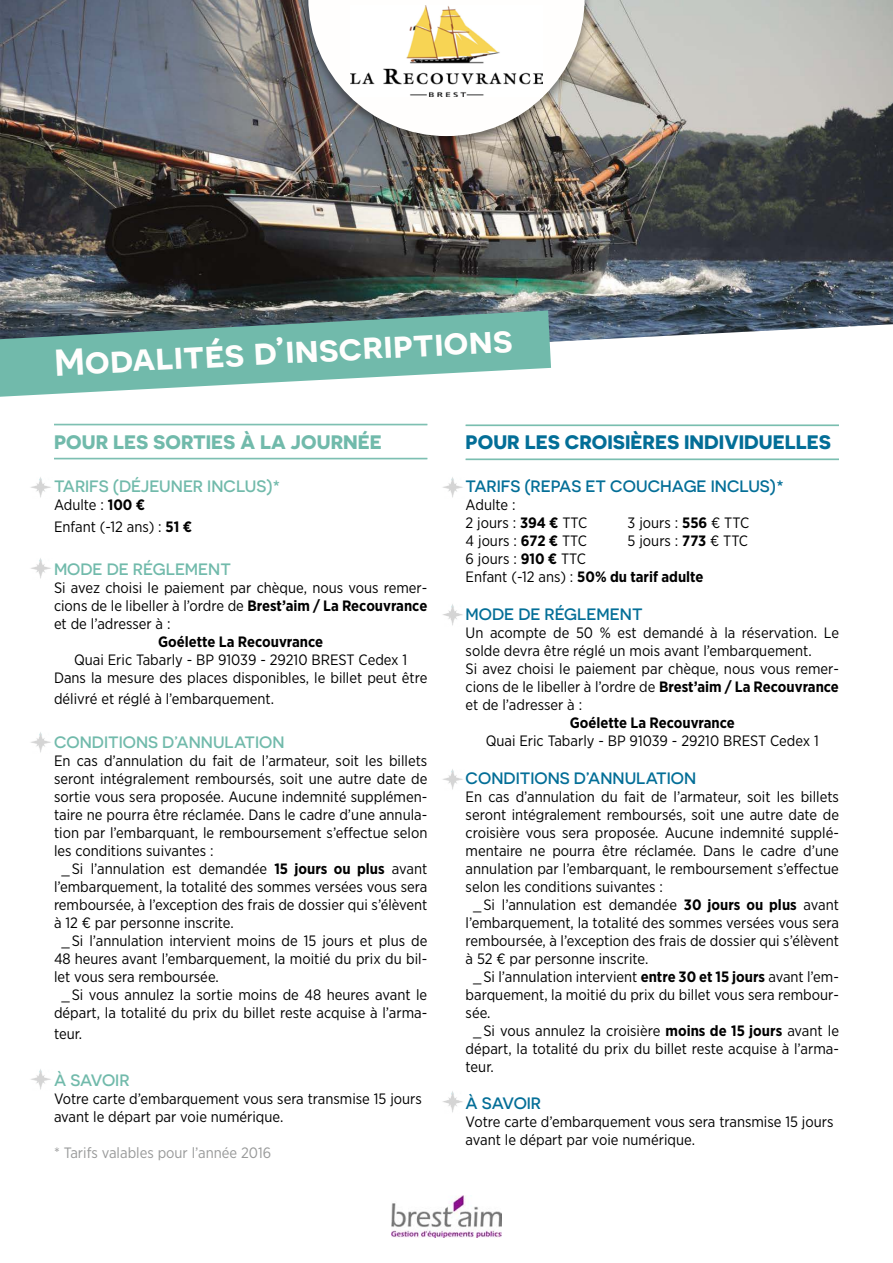
<style>
.page{position:relative;width:893px;height:1263px;background:#fff}
.page>*{position:absolute;margin:0;border:0;box-sizing:border-box;transform-origin:0 0}
.t1{font:600 37.5px "Novecentosanswide";color:#fffefd}
.t2{font:700 19.5px "Novecentosanswide";color:#036e97}
.t3{font:700 19.5px "Novecentosanswide";color:#71baab}
.t4{font:500 16.5px "Novecentosanswide";color:#036e97}
.t5{font:500 16.5px "Novecentosanswide";color:#71baab}
.t6{font:15px/18px "Gotham Narrow";color:#000}
.t7{font:700 15px "Gotham Narrow";color:#000}
.t8{font:15px "Gotham Narrow";color:#989999}
.s1{font-weight:700}
</style>
<div class="page">
<img style="left:0;top:0;width:893px;height:342px">
<img style="left:31px;top:477px;width:20px;height:21px">
<img style="left:31px;top:558px;width:20px;height:21px">
<img style="left:31px;top:732px;width:20px;height:21px">
<img style="left:31px;top:1069px;width:20px;height:21px">
<hr style="left:54px;top:458px;width:373px;height:1px;background:#71baab">
<hr style="left:54px;top:459px;width:373px;height:1px;background:#71baab">
<hr style="left:54px;top:424px;width:373px;height:1px;background:#71baab">
<hr style="left:54px;top:425px;width:373px;height:1px;background:#71baab">
<hr style="left:466px;top:459px;width:373px;height:1px;background:#71baab">
<hr style="left:466px;top:425px;width:373px;height:1px;background:#71baab">
<img style="left:443px;top:477px;width:20px;height:21px">
<img style="left:443px;top:604px;width:20px;height:22px">
<img style="left:443px;top:769px;width:20px;height:21px">
<img style="left:443px;top:1091px;width:20px;height:22px">
<svg style="left:0;top:310px;width:551px;height:87px;fill:#71baab"></svg>
<div style="left:299px;top:0;width:295px;height:149px;background:#000;opacity:.45"></div>
<svg style="left:308px;top:0;width:277px;height:136px"></svg>
<img style="left:351px;top:5px;width:191px;height:92px">
<img style="left:391px;top:1195px;width:111px;height:42px">
<h1 class="t1" style="left:53px;top:340px;width:460px;rotate:-3deg">Modalités d’inscriptions</h1>
<h2 class="t3" style="left:54px;top:430px;width:329px">POUR LES SORTIES À LA JOURNÉE</h2>
<p class="t5" style="left:54px;top:476px;width:228px">TARIFS (DÉJEUNER INCLUS)*</p>
<p class="t6" style="left:54px;top:493px;width:140px;line-height:21.6px">Adulte : <span class="s1">100 €<br></span>Enfant (-12 ans) : <span class="s1">51 €</span></p>
<p class="t5" style="left:54px;top:559px;width:179px">MODE DE RÉGLEMENT</p>
<p class="t6" style="left:54px;top:578px;width:375px;text-align:justify">Si avez choisi le paiement par chèque, nous vous remer&shy;cions de le libeller à l’ordre de <span class="s1">Brest’aim / La Recouvrance </span>et de l’adresser à :</p>
<p class="t7" style="left:158px;top:632px;width:167px">Goélette La Recouvrance</p>
<p class="t6" style="left:54px;top:650px;width:375px;text-align:center">Quai Eric Tabarly - BP 91039 - 29210 BREST Cedex 1<br>Dans la mesure des places disponibles, le billet peut être</p>
<p class="t6" style="left:54px;top:690px;width:222px">délivré et réglé à l’embarquement.</p>
<p class="t5" style="left:54px;top:732px;width:232px">CONDITIONS D’ANNULATION</p>
<p class="t6" style="left:54px;top:751px;width:375px">En cas d’annulation du fait de l’armateur, soit les billets</p>
<p class="t6" style="left:54px;top:769px;width:375px">seront intégralement remboursés, soit une autre date de</p>
<p class="t6" style="left:54px;top:787px;width:375px">sortie vous sera proposée. Aucune indemnité supplémen-</p>
<p class="t6" style="left:54px;top:805px;width:375px">taire ne pourra être réclamée. Dans le cadre d’une annula-</p>
<p class="t6" style="left:54px;top:823px;width:375px">tion par l’embarquant, le remboursement s’effectue selon</p>
<p class="t6" style="left:54px;top:841px;width:161px">les conditions suivantes :</p>
<p class="t6" style="left:62px;top:859px;width:367px">_ Si l’annulation est demandée <span class="s1">15 jours ou plus</span> avant</p>
<p class="t6" style="left:54px;top:877px;width:375px">l’embarquement, la totalité des sommes versées vous sera</p>
<p class="t6" style="left:54px;top:895px;width:375px">remboursée, à l’exception des frais de dossier qui s’élèvent</p>
<p class="t6" style="left:54px;top:913px;width:181px">à 12 € par personne inscrite.</p>
<p class="t6" style="left:62px;top:931px;width:367px">_ Si l’annulation intervient moins de 15 jours et plus de</p>
<p class="t6" style="left:54px;top:949px;width:375px">48 heures avant l’embarquement, la moitié du prix du bil-</p>
<p class="t6" style="left:54px;top:967px;width:166px">let vous sera remboursée.</p>
<p class="t6" style="left:62px;top:985px;width:367px">_ Si vous annulez la sortie moins de 48 heures avant le</p>
<p class="t6" style="left:54px;top:1003px;width:375px">départ, la totalité du prix du billet reste acquise à l’arma-</p>
<p class="t6" style="left:54px;top:1024px;width:30px">teur.</p>
<p class="t5" style="left:54px;top:1070px;width:77px">À SAVOIR</p>
<p class="t6" style="left:54px;top:1089px;width:369px">Votre carte d’embarquement vous sera transmise 15 jours avant le départ par voie numérique.</p>
<p class="t8" style="left:54px;top:1143px;width:219px">* Tarifs valables pour l’année 2016</p>
<h2 class="t2" style="left:466px;top:430px;width:367px">POUR LES CROISIÈRES INDIVIDUELLES</h2>
<p class="t4" style="left:466px;top:476px;width:320px">TARIFS (REPAS ET COUCHAGE INCLUS)*</p>
<p class="t6" style="left:466px;top:495px;width:123px">Adulte :<br>2 jours : <span class="s1">394 €</span> TTC</p>
<p class="t6" style="left:628px;top:513px;width:123px">3 jours : <span class="s1">556</span> € TTC</p>
<p class="t6" style="left:466px;top:531px;width:123px">4 jours : <span class="s1">672 €</span> TTC</p>
<p class="t6" style="left:628px;top:531px;width:122px">5 jours : <span class="s1">773</span> € TTC</p>
<p class="t6" style="left:466px;top:549px;width:239px">6 jours : <span class="s1">910 €</span> TTC<br>Enfant (-12 ans) : <span class="s1">50% du tarif adulte</span></p>
<p class="t4" style="left:466px;top:604px;width:179px">MODE DE RÉGLEMENT</p>
<p class="t6" style="left:466px;top:623px;width:375px">Un acompte de 50 % est demandé à la réservation. Le solde devra être réglé un mois avant l’embarquement.<br>Si avez choisi le paiement par chèque, nous vous remer&shy;cions de le libeller à l’ordre de <span class="s1">Brest’aim / La Recouvrance </span>et de l’adresser à :</p>
<p class="t7" style="left:570px;top:713px;width:167px">Goélette La Recouvrance</p>
<p class="t6" style="left:486px;top:731px;width:335px">Quai Eric Tabarly - BP 91039 - 29210 BREST Cedex 1</p>
<p class="t4" style="left:466px;top:768px;width:232px">CONDITIONS D’ANNULATION</p>
<p class="t6" style="left:466px;top:787px;width:375px">En cas d’annulation du fait de l’armateur, soit les billets</p>
<p class="t6" style="left:466px;top:805px;width:375px">seront intégralement remboursés, soit une autre date de</p>
<p class="t6" style="left:466px;top:823px;width:375px">croisière vous sera proposée. Aucune indemnité supplé-</p>
<p class="t6" style="left:466px;top:841px;width:375px">mentaire ne pourra être réclamée. Dans le cadre d’une</p>
<p class="t6" style="left:466px;top:859px;width:375px">annulation par l’embarquant, le remboursement s’effectue</p>
<p class="t6" style="left:466px;top:877px;width:199px">selon les conditions suivantes :</p>
<p class="t6" style="left:473px;top:895px;width:367px">_ Si l’annulation est demandée <span class="s1">30 jours ou plus</span> avant</p>
<p class="t6" style="left:466px;top:913px;width:375px">l’embarquement, la totalité des sommes versées vous sera</p>
<p class="t6" style="left:466px;top:931px;width:375px">remboursée, à l’exception des frais de dossier qui s’élèvent</p>
<p class="t6" style="left:466px;top:949px;width:184px">à 52 € par personne inscrite.</p>
<p class="t6" style="left:473px;top:967px;width:367px">_ Si l’annulation intervient <span class="s1">entre 30 et 15 jours</span> avant l’em-</p>
<p class="t6" style="left:466px;top:985px;width:375px">barquement, la moitié du prix du billet vous sera rembour-</p>
<p class="t6" style="left:466px;top:1003px;width:26px">sée.</p>
<p class="t6" style="left:473px;top:1021px;width:367px">_ Si vous annulez la croisière <span class="s1">moins de 15 jours</span> avant le</p>
<p class="t6" style="left:466px;top:1039px;width:375px">départ, la totalité du prix du billet reste acquise à l’arma-</p>
<p class="t6" style="left:466px;top:1057px;width:30px">teur.</p>
<p class="t4" style="left:466px;top:1094px;width:77px">À SAVOIR</p>
<p class="t6" style="left:466px;top:1113px;width:369px">Votre carte d’embarquement vous sera transmise 15 jours avant le départ par voie numérique.</p>
</div>
